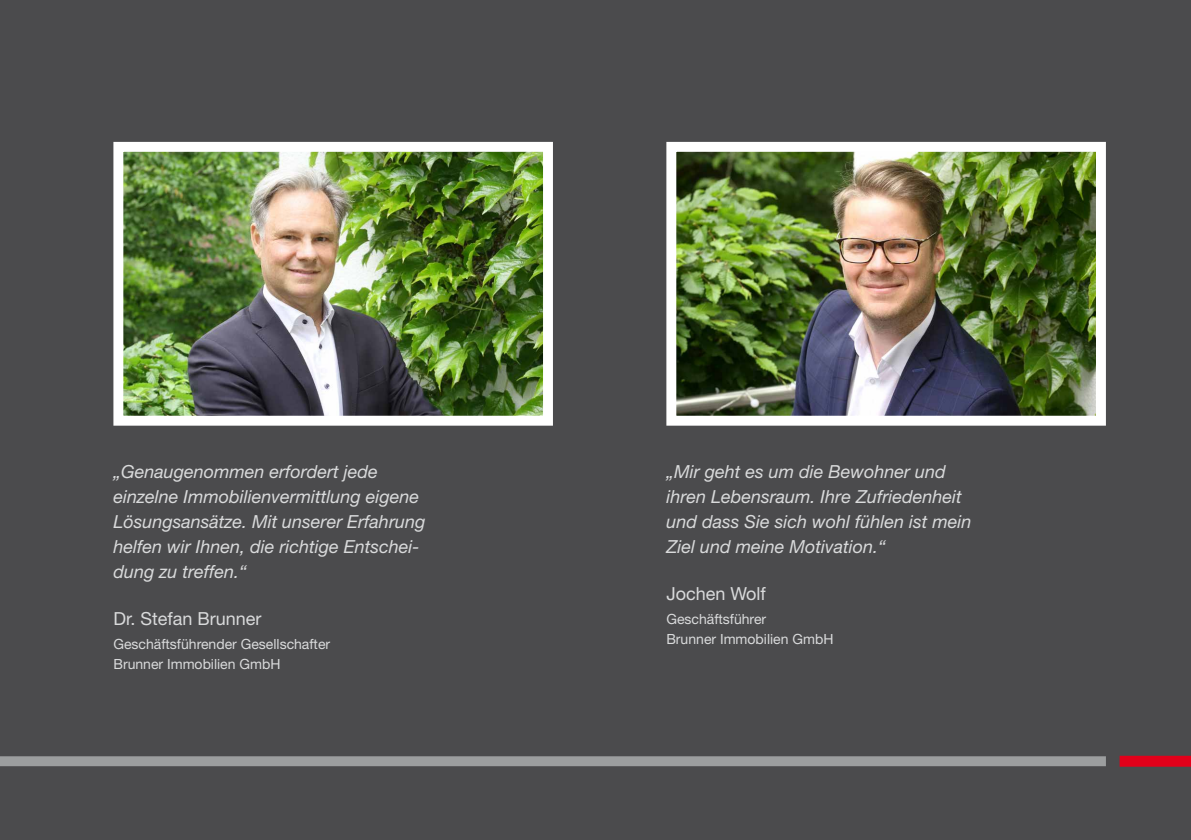
<style>
.page{position:relative;width:1191px;height:840px;background:#fff}
.page>*{position:absolute;margin:0;border:0;box-sizing:border-box;transform-origin:0 0}
.t1{font:italic 18px/25px "Helvetica Neue LT Pro";color:#d9dadb}
.t2{font:18px "Helvetica Neue LT Pro";color:#d9dadb}
.t3{font:14px/20px "Helvetica Neue LT Pro";color:#d9dadb}
</style>
<div class="page">
<div style="left:0;top:0;width:1191px;height:839px;background:#4b4b4d"></div>
<img style="left:113px;top:141px;width:440px;height:285px">
<img style="left:666px;top:141px;width:440px;height:285px">
<svg style="left:1120px;top:755px;width:71px;height:10px"></svg>
<div style="left:0;top:755px;width:1106px;height:10px;background:#9c9e9f"></div>
<p class="t1" style="left:113px;top:459px;width:313px">„Genaugenommen erfordert jede einzelne Immobilienvermittlung eigene Lösungsansätze. Mit unserer Erfahrung helfen wir Ihnen, die richtige Entschei&shy;dung zu treffen.“</p>
<p class="t2" style="left:113px;top:607px;width:150px">Dr. Stefan Brunner</p>
<p class="t3" style="left:113px;top:633px;width:218px">Geschäftsführender Gesellschafter<br>Brunner Immobilien GmbH</p>
<p class="t1" style="left:666px;top:459px;width:307px">„Mir geht es um die Bewohner und ihren Lebensraum. Ihre Zufriedenheit und dass Sie sich wohl fühlen ist mein Ziel und meine Motivation.“</p>
<p class="t2" style="left:666px;top:582px;width:101px">Jochen Wolf</p>
<p class="t3" style="left:666px;top:608px;width:169px">Geschäftsführer<br>Brunner Immobilien GmbH</p>
</div>
